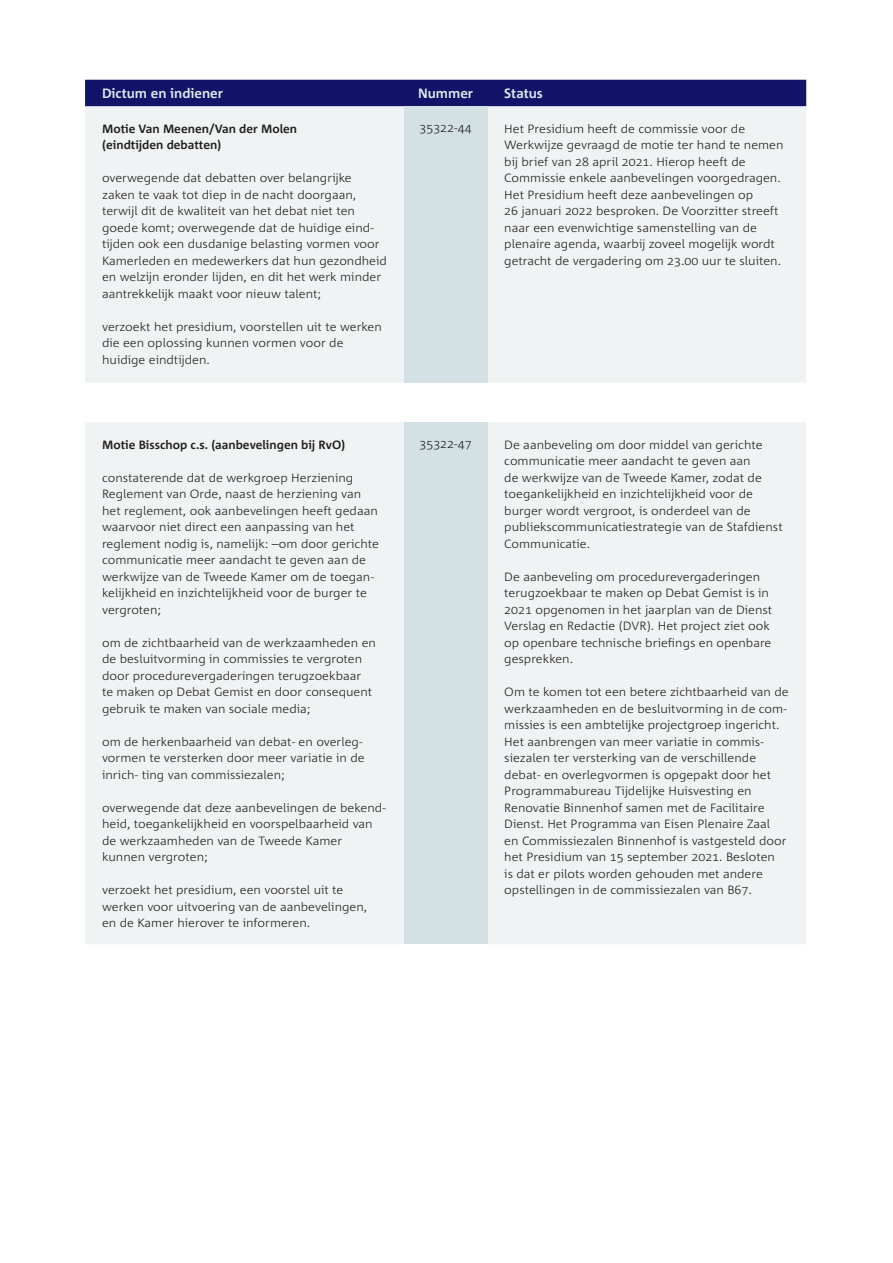
<style>
.page{position:relative;width:893px;height:1263px;background:#fff}
.page>*{position:absolute;margin:0;border:0;box-sizing:border-box;transform-origin:0 0}
.t1{font:700 13.5px "Corpid C1 s";color:#e1e9ec}
.t2{font:300 12px/16.5px "Corpid C1 s";color:#231f20;scale:1.05 1}
.t3{font:700 12px/16.5px "Corpid C1 s";color:#231f20}
</style>
<div class="page">
<div style="left:85px;top:80px;width:721px;height:26px;background:#121469"></div>
<div style="left:85px;top:106px;width:721px;height:277px;background:#f0f3f4"></div>
<div style="left:404px;top:106px;width:83px;height:277px;background:#d3e1e5"></div>
<div style="left:85px;top:422px;width:721px;height:522px;background:#f0f3f4"></div>
<div style="left:404px;top:422px;width:83px;height:522px;background:#d3e1e5"></div>
<p class="t1" style="left:102px;top:85px;width:123px">Dictum en indiener</p>
<p class="t1" style="left:418px;top:85px;width:57px">Nummer</p>
<p class="t1" style="left:504px;top:85px;width:40px">Status</p>
<p class="t3" style="left:102px;top:120px;width:197px">Motie Van Meenen/Van der Molen (eindtijden debatten)</p>
<p class="t2" style="left:102px;top:169px;width:273px">overwegende dat debatten over belangrijke zaken te vaak tot diep in de nacht doorgaan, terwijl dit de kwaliteit van het debat niet ten goede komt; overwegende dat de huidige eind&shy;tijden ook een dusdanige belasting vormen voor Kamerleden en medewerkers dat hun gezondheid en welzijn eronder lijden, en dit het werk minder aantrekkelijk maakt voor nieuw talent;</p>
<p class="t2" style="left:102px;top:318px;width:268px">verzoekt het presidium, voorstellen uit te werken die een oplossing kunnen vormen voor de huidige eindtijden.</p>
<p class="t2" style="left:419px;top:119px;width:51px">35322-44</p>
<p class="t2" style="left:504px;top:120px;width:267px">Het Presidium heeft de commissie voor de Werkwijze gevraagd de motie ter hand te nemen bij brief van 28 april 2021. Hierop heeft de Commissie enkele aanbevelingen voorgedragen.<br>Het Presidium heeft deze aanbevelingen op<br>26 januari 2022 besproken. De Voorzitter streeft naar een evenwichtige samenstelling van de plenaire agenda, waarbij zoveel mogelijk wordt getracht de vergadering om 23.00 uur te sluiten.</p>
<p class="t3" style="left:102px;top:436px;width:245px">Motie Bisschop c.s. (aanbevelingen bij RvO)</p>
<p class="t2" style="left:102px;top:469px;width:265px">constaterende dat de werkgroep Herziening Reglement van Orde, naast de herziening van het reglement, ook aanbevelingen heeft gedaan waarvoor niet direct een aanpassing van het reglement nodig is, namelijk: –om door gerichte communicatie meer aandacht te geven aan de werkwijze van de Tweede Kamer om de toegan&shy;kelijkheid en inzichtelijkheid voor de burger te vergroten;</p>
<p class="t2" style="left:102px;top:634px;width:262px">om de zichtbaarheid van de werkzaamheden en de besluitvorming in commissies te vergroten door procedurevergaderingen terugzoekbaar<br>te maken op Debat Gemist en door consequent gebruik te maken van sociale media;</p>
<p class="t2" style="left:102px;top:733px;width:252px">om de herkenbaarheid van debat- en overleg-- vormen te versterken door meer variatie in de inrich- ting van commissiezalen;</p>
<p class="t2" style="left:102px;top:799px;width:271px">overwegende dat deze aanbevelingen de bekend&shy;heid, toegankelijkheid en voorspelbaarheid van de werkzaamheden van de Tweede Kamer kunnen vergroten;</p>
<p class="t2" style="left:102px;top:881px;width:254px">verzoekt het presidium, een voorstel uit te werken voor uitvoering van de aanbevelingen, en de Kamer hierover te informeren.</p>
<p class="t2" style="left:419px;top:435px;width:51px">35322-47</p>
<p class="t2" style="left:504px;top:436px;width:267px">De aanbeveling om door middel van gerichte communicatie meer aandacht te geven aan<br>de werkwijze van de Tweede Kamer, zodat de toegankelijkheid en inzichtelijkheid voor de burger wordt vergroot, is onderdeel van de publiekscommunicatiestrategie van de Stafdienst Communicatie.</p>
<p class="t2" style="left:504px;top:568px;width:257px">De aanbeveling om procedurevergaderingen terugzoekbaar te maken op Debat Gemist is in 2021 opgenomen in het jaarplan van de Dienst Verslag en Redactie (DVR). Het project ziet ook op openbare technische briefings en openbare gesprekken.</p>
<p class="t2" style="left:504px;top:683px;width:272px">Om te komen tot een betere zichtbaarheid van de werkzaamheden en de besluitvorming in de com&shy;missies is een ambtelijke projectgroep ingericht.<br>Het aanbrengen van meer variatie in commis&shy;siezalen ter versterking van de verschillende debat- en overlegvormen is opgepakt door het Programmabureau Tijdelijke Huisvesting en Renovatie Binnenhof samen met de Facilitaire Dienst. Het Programma van Eisen Plenaire Zaal<br>en Commissiezalen Binnenhof is vastgesteld door het Presidium van 15 september 2021. Besloten<br>is dat er pilots worden gehouden met andere opstellingen in de commissiezalen van B67.</p>
</div>
